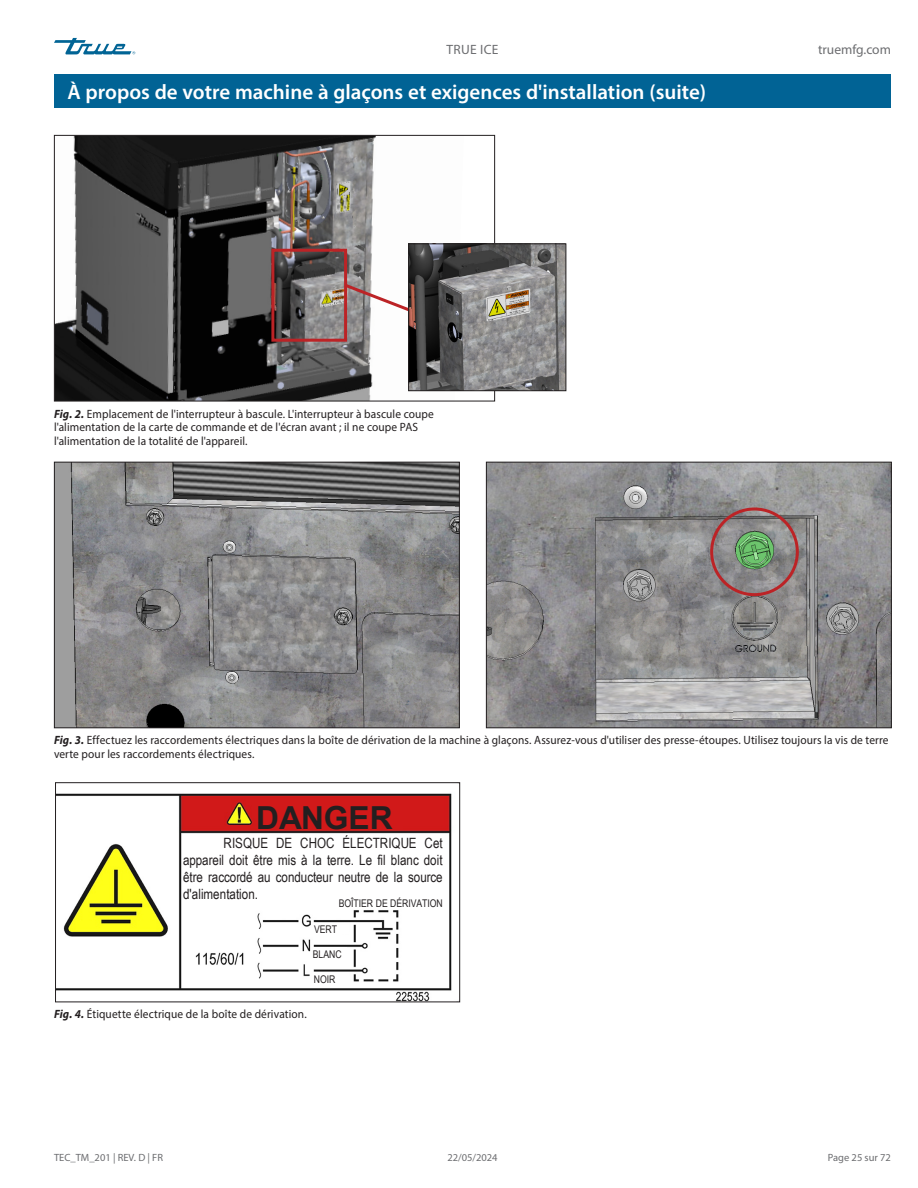
<style>
.page{position:relative;width:918px;height:1188px;background:#fff}
.page>*{position:absolute;margin:0;border:0;box-sizing:border-box;transform-origin:0 0}
.t1{font:700 31.65px "Arial";color:#231f20}
.Title_bar_Page_header{font:600 21px "Myriad Pro";color:#fff}
.t2{font:14.1px/17px "Arial Narrow";letter-spacing:-.005em;color:#231f20;text-align:justify}
.t3{font:13.5px "Myriad Pro";color:#6c6d70}
.Caption_FIG_Regular{font:12px/13.5px "Myriad Pro";letter-spacing:.01em;color:#231f20;scale:.95 1}
.t4{font:10.65px "Arial Narrow";letter-spacing:-.005em;color:#231f20}
.t5{font:10.5px "Myriad Pro";color:#6c6d70}
.s1{font-weight:700;font-style:italic}
</style>
<div class="page">
<svg style="left:54px;top:38px;width:81px;height:16px"></svg>
<div style="left:54px;top:74px;width:837px;height:34px;background:#016395"></div>
<img style="left:56px;top:137px;width:408px;height:262px">
<div style="left:54px;top:135px;width:441px;height:266px;border:1px solid #231f20"></div>
<div style="left:271px;top:249px;width:76px;height:93px;border:3px solid #bc2326"></div>
<svg style="left:342px;top:281px;width:66px;height:34px"></svg>
<img style="left:410px;top:245px;width:154px;height:144px">
<div style="left:408px;top:243px;width:158px;height:148px;border:1px solid #231f20"></div>
<img style="left:56px;top:464px;width:402px;height:262px">
<div style="left:54px;top:462px;width:406px;height:266px;border:1px solid #231f20"></div>
<img style="left:488px;top:464px;width:402px;height:262px">
<div style="left:486px;top:462px;width:406px;height:266px;border:1px solid #231f20"></div>
<div style="left:710px;top:507px;width:89px;height:89px;border:3px solid #bc2326;border-radius:50%"></div>
<img style="left:57px;top:793px;width:395px;height:207px">
<div style="left:257px;top:798px;width:146px;height:32px;background:#d11919"></div>
<div style="left:183px;top:834px;width:260px;height:75px;background:#fff"></div>
<div style="left:314px;top:923px;width:35px;height:10px;background:#fff"></div>
<div style="left:313px;top:948px;width:34px;height:10px;background:#fff"></div>
<div style="left:314px;top:972px;width:35px;height:11px;background:#fff"></div>
<div style="left:55px;top:782px;width:405px;height:220px;border:1px solid #231f20"></div>
<p class="t3" style="left:446px;top:42px;width:54px">TRUE ICE</p>
<p class="t3" style="left:818px;top:42px;width:74px">truemfg.com</p>
<p class="Title_bar_Page_header" style="left:68px;top:79px;width:640px">À propos de votre machine à glaçons et exigences d'installation (suite)</p>
<p class="Caption_FIG_Regular" style="left:54px;top:407px;width:401px"><span class="s1">Fig. 2.</span> Emplacement de l'interrupteur à bascule. L'interrupteur à bascule coupe l'alimentation de la carte de commande et de l'écran avant ; il ne coupe PAS l'alimentation de la totalité de l'appareil.</p>
<p class="Caption_FIG_Regular" style="left:54px;top:733px;width:880px"><span class="s1">Fig. 3.</span> Effectuez les raccordements électriques dans la boîte de dérivation de la machine à glaçons. Assurez-vous d'utiliser des presse-étoupes. Utilisez toujours la vis de terre verte pour les raccordements électriques.</p>
<p class="t1" style="left:256px;top:796px;width:138px">DANGER</p>
<p class="t2" style="left:183px;top:834px;width:261px;text-indent:41px">RISQUE DE CHOC ÉLECTRIQUE Cet appareil doit être mis à la terre. Le fil blanc doit être raccordé au conducteur neutre de la source d'alimentation.</p>
<p class="t4" style="left:339px;top:896px;width:106px">BOÎTIER DE DÉRIVATION</p>
<p class="t4" style="left:314px;top:922px;width:25px">VERT</p>
<p class="t4" style="left:313px;top:946px;width:30px">BLANC</p>
<p class="t4" style="left:314px;top:971px;width:23px">NOIR</p>
<p class="Caption_FIG_Regular" style="left:54px;top:1007px;width:268px"><span class="s1">Fig. 4.</span> Étiquette électrique de la boîte de dérivation.</p>
<p class="t5" style="left:54px;top:1151px;width:111px">TEC_TM_201 | REV. D | FR</p>
<p class="t5" style="left:447px;top:1151px;width:52px">22/05/2024</p>
<p class="t5" style="left:828px;top:1151px;width:65px">Page 25 sur 72</p>
</div>
